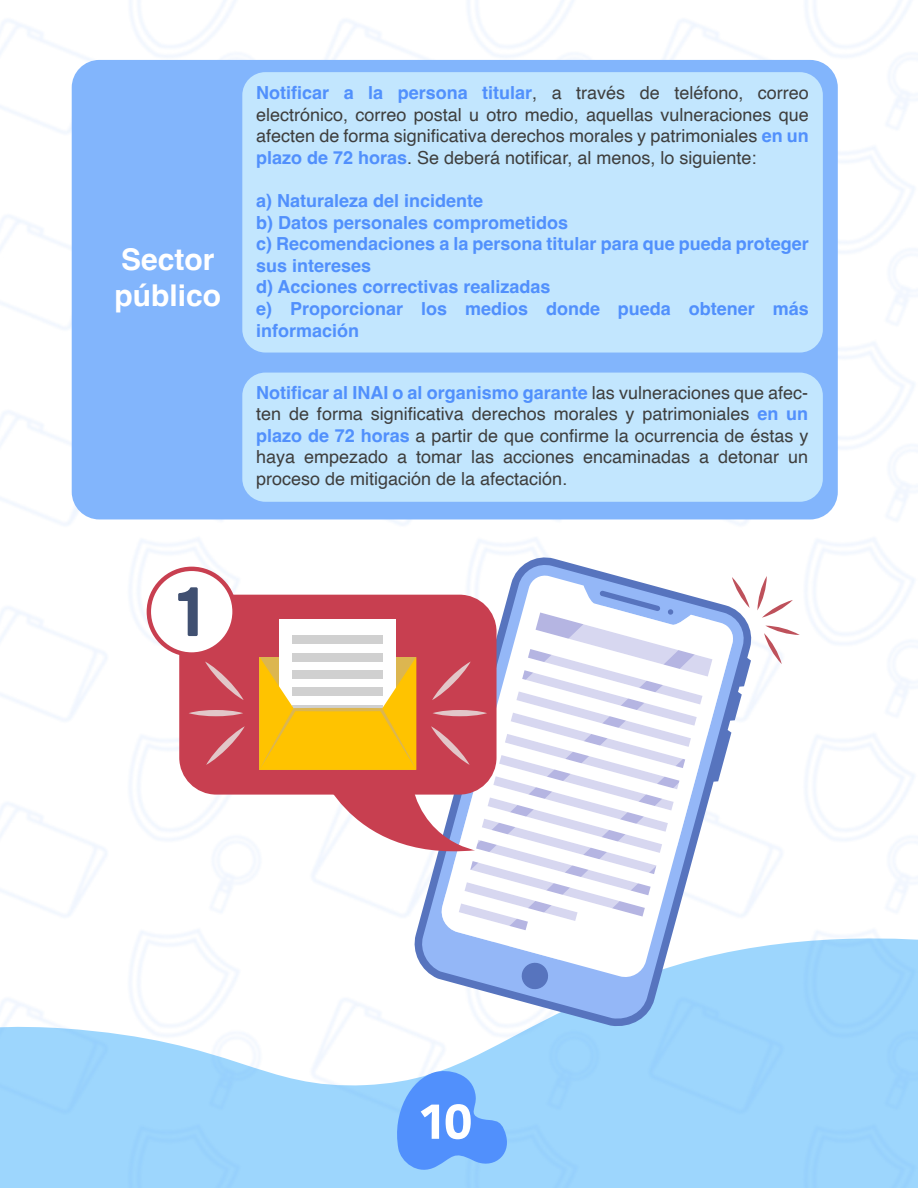
<style>
.page{position:relative;width:918px;height:1188px;background:#fff}
.page>*{position:absolute;margin:0;border:0;box-sizing:border-box;transform-origin:0 0}
.t1{font:700 51px "Kohinoor Telugu";color:#fff}
.t2{font:700 30px/36px "Helvetica";color:#fff}
.t3{font:18px/21.6px "Helvetica";color:#3e3e3d;text-align:justify}
.t4{font:700 18px/21.6px "Helvetica";color:#5190fc}
.s1{font-weight:700;color:#5190fc}
</style>
<div class="page">
<img style="left:0;top:0;width:918px;height:1188px">
<div style="left:72px;top:60px;width:766px;height:459px;background:#82b5fc;border-radius:28px"></div>
<div style="left:242px;top:72px;width:581px;height:281px;background:#c2e6fe;border-radius:23px"></div>
<div style="left:242px;top:373px;width:581px;height:129px;background:#c2e6fe;border-radius:23px"></div>
<svg style="left:392px;top:1068px;width:119px;height:108px"></svg>
<svg style="left:411px;top:554px;width:344px;height:475px"></svg>
<svg style="left:419px;top:562px;width:328px;height:459px"></svg>
<svg style="left:439px;top:574px;width:296px;height:405px"></svg>
<svg style="left:712px;top:625px;width:21px;height:317px"></svg>
<svg style="left:757px;top:576px;width:36px;height:42px"></svg>
<svg style="left:764px;top:626px;width:36px;height:38px"></svg>
<svg style="left:732px;top:577px;width:18px;height:31px"></svg>
<div style="left:179px;top:595px;width:318px;height:200px;background:#c83f50;border-radius:37px"></div>
<svg style="left:259px;top:590px;width:453px;height:401px"></svg>
<div style="left:433px;top:710px;width:54px;height:6px;background:#e2c7c9;border-radius:50%"></div>
<svg style="left:205px;top:662px;width:39px;height:38px"></svg>
<svg style="left:206px;top:726px;width:39px;height:39px"></svg>
<svg style="left:189px;top:710px;width:54px;height:6px"></svg>
<div style="left:149px;top:569px;width:86px;height:86px;background:#fff;border-radius:50%"></div>
<div style="left:147px;top:567px;width:90px;height:90px;border:4px solid #c83f50;border-radius:50%"></div>
<svg style="left:178px;top:587px;width:20px;height:49px"></svg>
<h2 class="t2" style="left:115px;top:245px;width:108px">Sector público</h2>
<p class="t3" style="left:256px;top:82px;width:554px"><span class="s1">Notificar a la persona titular</span>, a través de teléfono, correo electrónico, correo postal u otro medio, aquellas vulneraciones que afecten de forma significativa derechos morales y patrimoniales <span class="s1">en un plazo de 72 horas</span>. Se deberá notificar, al menos, lo siguiente:</p>
<p class="t4" style="left:256px;top:192px;width:554px">a) Naturaleza del incidente<br>b) Datos personales comprometidos<br>c) Recomendaciones a la persona titular para que pueda proteger sus intereses<br>d) Acciones correctivas realizadas<br>e) Proporcionar los medios donde pueda obtener más información</p>
<p class="t3" style="left:256px;top:382px;width:554px"><span class="s1">Notificar al INAI o al organismo garante</span> las vulneraciones que afec&shy;ten de forma significativa derechos morales y patrimoniales <span class="s1">en un plazo de 72 horas</span> a partir de que confirme la ocurrencia de éstas y haya empezado a tomar las acciones encaminadas a detonar un proceso de mitigación de la afectación.</p>
<h1 class="t1" style="left:420px;top:1091px;width:54px">10</h1>
</div>
